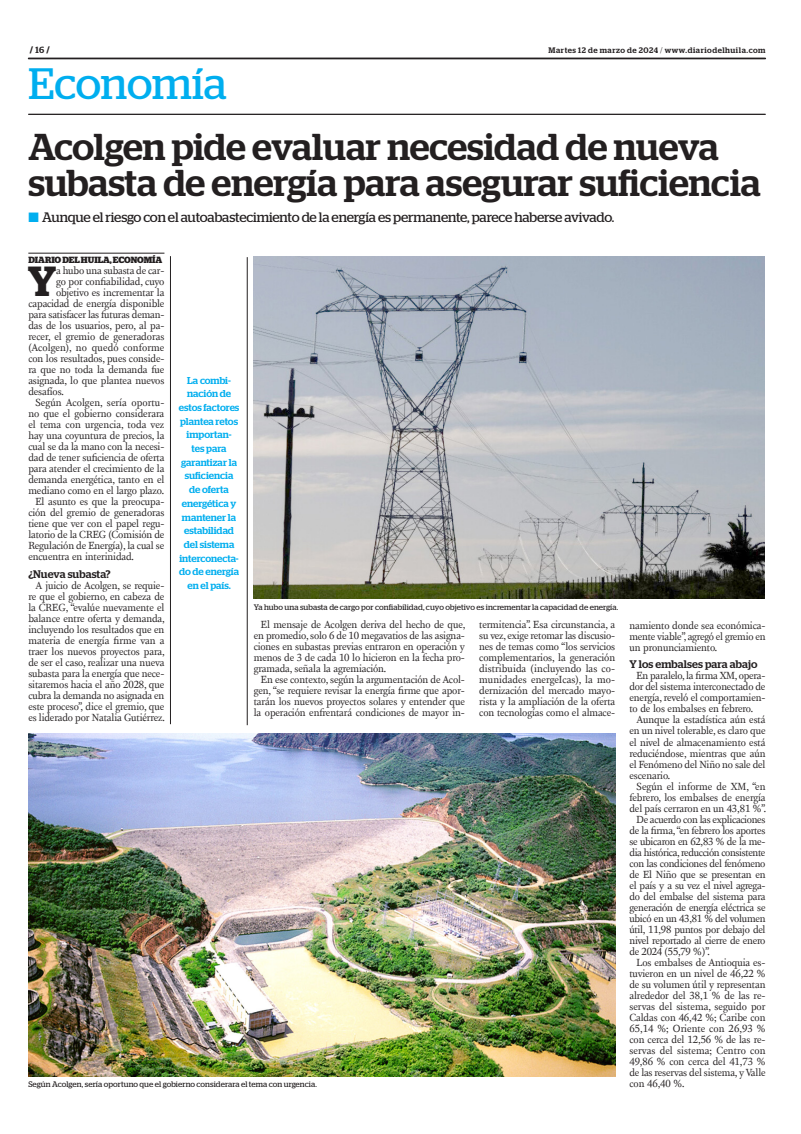
<style>
.page{position:relative;width:801px;height:1134px;background:#fff}
.page>*{position:absolute;margin:0;border:0;box-sizing:border-box;transform-origin:0 0}
.t1{font:43.9px "Stag";letter-spacing:-.005em;color:#00aeef}
.TEXTO_UNO{font:600 42px "Stag";color:#231f20}
.TITULO{font:500 37.4px/35.6px "Stag";color:#231f20}
.SUMARIO{font:13.7px "Stag";letter-spacing:-.01em;color:#231f20}
.INTERTITULO{font:500 11px "Stag";letter-spacing:.01em;color:#231f20}
.TEXTO{font:10.6px/11px "New Fournier BP";letter-spacing:-.01em;color:#231f20;text-align:justify}
.TEXTO_UNO-2{font:10.6px "New Fournier BP";letter-spacing:-.01em;color:#231f20}
.DESTACADO_AZUL{font:500 10px/13.7px "Stag";color:#00aeef;text-align:center}
.CREDITO_1{font:700 9px "Stag";color:#231f20}
.PIE_DE_FOTO{font:8px "Stag";letter-spacing:.01em;color:#231f20}
.t2{font:500 8px "Stag";letter-spacing:.065em;color:#231f20}
.s1{font-weight:500}
.s2{font-weight:300}
.s3{color:#00aeef}
</style>
<div class="page">
<svg style="left:28px;top:58px;width:737px;height:1px"></svg>
<hr style="left:28px;top:114px;width:737px;height:1px;background:#231f20">
<img style="left:254px;top:256px;width:510px;height:342px">
<img style="left:28px;top:733px;width:587px;height:343px">
<hr style="left:28px;top:253px;width:136px;height:1px;background:#231f20">
<hr style="left:170px;top:256px;width:1px;height:468px;background:#231f20">
<hr style="left:247px;top:257px;width:1px;height:468px;background:#231f20">
<p class="CREDITO_1" style="left:30px;top:45px;width:21px">/ <span class="s1">16</span> /</p>
<p class="t2" style="left:548px;top:45px;width:218px">Martes 12 de marzo de 2024 <span class="s2">/</span> www.diariodelhuila.com</p>
<p class="t1" style="left:28px;top:58px;width:200px">Economía</p>
<p class="TITULO" style="left:28px;top:129px;width:734px">Acolgen pide evaluar necesidad de nueva subasta de energía para asegurar suficiencia</p>
<p class="SUMARIO" style="left:28px;top:209px;width:587px"><span class="s3">■</span> Aunque el riesgo con el autoabastecimiento de la energía es permanente, parece haberse avivado.</p>
<p class="CREDITO_1" style="left:28px;top:255px;width:135px">DIARIO DEL HUILA, ECONOMÍA</p>
<p class="TEXTO_UNO" style="left:28px;top:257px;width:30px">Y</p>
<p class="TEXTO_UNO-2" style="left:56px;top:264px;width:110px">a hubo una subasta de car-</p>
<p class="TEXTO_UNO-2" style="left:56px;top:275px;width:110px">go por confiabilidad, cuyo</p>
<p class="TEXTO_UNO-2" style="left:56px;top:286px;width:110px">objetivo es incrementar la</p>
<p class="TEXTO_UNO-2" style="left:28px;top:297px;width:138px">capacidad de energía disponible</p>
<p class="TEXTO_UNO-2" style="left:28px;top:308px;width:138px">para satisfacer las futuras deman-</p>
<p class="TEXTO_UNO-2" style="left:28px;top:319px;width:138px">das de los usuarios, pero, al pa-</p>
<p class="TEXTO_UNO-2" style="left:28px;top:330px;width:138px">recer, el gremio de generadoras</p>
<p class="TEXTO_UNO-2" style="left:28px;top:341px;width:137px">(Acolgen), no quedó conforme</p>
<p class="TEXTO_UNO-2" style="left:28px;top:352px;width:138px">con los resultados, pues conside-</p>
<p class="TEXTO_UNO-2" style="left:28px;top:363px;width:138px">ra que no toda la demanda fue</p>
<p class="TEXTO_UNO-2" style="left:28px;top:374px;width:138px">asignada, lo que plantea nuevos</p>
<p class="TEXTO_UNO-2" style="left:28px;top:385px;width:37px">desafíos.</p>
<p class="TEXTO" style="left:28px;top:397px;width:138px;text-indent:7px">Según Acolgen, sería oportu&shy;no que el gobierno considerara el tema con urgencia, toda vez hay una coyuntura de precios, la cual se da la mano con la necesi&shy;dad de tener suficiencia de oferta para atender el crecimiento de la demanda energética, tanto en el mediano como en el largo plazo.</p>
<p class="TEXTO" style="left:28px;top:496px;width:138px;text-indent:7px">El asunto es que la preocupa&shy;ción del gremio de generadoras tiene que ver con el papel regu&shy;latorio de la CREG (Comisión de Regulación de Energía), la cual se encuentra en interinidad.</p>
<p class="INTERTITULO" style="left:28px;top:568px;width:84px">¿Nueva subasta?</p>
<p class="TEXTO" style="left:28px;top:580px;width:138px;text-indent:7px">A juicio de Acolgen, se requie&shy;re que el gobierno, en cabeza de la CREG, “evalúe nuevamente el balance entre oferta y demanda, incluyendo los resultados que en materia de energía firme van a traer los nuevos proyectos para, de ser el caso, realizar una nueva subasta para la energía que nece&shy;sitaremos hacia el año 2028, que cubra la demanda no asignada en este proceso”, dice el gremio, que es liderado por Natalia Gutiérrez.</p>
<p class="DESTACADO_AZUL" style="left:179px;top:373px;width:62px">La combi&shy;nación de estos factores plantea retos importan-<br>tes para garantizar la suficiencia de oferta energética y mantener la estabilidad del sistema interconecta&shy;do de energía en el país.</p>
<p class="PIE_DE_FOTO" style="left:254px;top:603px;width:366px">Ya hubo una subasta de cargo por confiabilidad, cuyo objetivo es incrementar la capacidad de energía.</p>
<p class="TEXTO" style="left:254px;top:619px;width:213px;text-indent:7px">El mensaje de Acolgen deriva del hecho de que, en promedio, solo 6 de 10 megavatios de las asigna&shy;ciones en subastas previas entraron en operación y menos de 3 de cada 10 lo hicieron en la fecha pro&shy;gramada, señala la agremiación.</p>
<p class="TEXTO" style="left:254px;top:674px;width:213px;text-indent:7px">En ese contexto, según la argumentación de Acol&shy;gen, “se requiere revisar la energía firme que apor&shy;tarán los nuevos proyectos solares y entender que la operación enfrentará condiciones de mayor in-</p>
<p class="TEXTO" style="left:479px;top:619px;width:138px">termitencia”. Esa circunstancia, a su vez, exige retomar las discusio&shy;nes de temas como “los servicios complementarios, la generación distribuida (incluyendo las co&shy;munidades energeIcas), la mo&shy;dernización del mercado mayo&shy;rista y la ampliación de la oferta con tecnologías como el almace-</p>
<p class="TEXTO" style="left:629px;top:620px;width:138px">namiento donde sea económica&shy;mente viable”, agregó el gremio en un pronunciamiento.</p>
<p class="INTERTITULO" style="left:629px;top:658px;width:129px">Y los embalses para abajo</p>
<p class="TEXTO" style="left:629px;top:670px;width:138px;text-indent:7px">En paralelo, la firma XM, opera&shy;dor del sistema interconectado de energía, reveló el comportamien&shy;to de los embalses en febrero.</p>
<p class="TEXTO" style="left:629px;top:714px;width:138px;text-indent:7px">Aunque la estadística aún está en un nivel tolerable, es claro que el nivel de almacenamiento está reduciéndose, mientras que aún el Fenómeno del Niño no sale del escenario.</p>
<p class="TEXTO" style="left:629px;top:780px;width:138px;text-indent:7px">Según el informe de XM, “en febrero, los embalses de energía del país cerraron en un 43,81 %”.</p>
<p class="TEXTO" style="left:629px;top:813px;width:138px;text-indent:7px">De acuerdo con las explicaciones de la firma, “en febrero los aportes se ubicaron en 62,83 % de la me&shy;dia histórica, reducción consistente con las condiciones del fenómeno de El Niño que se presentan en el país y a su vez el nivel agrega&shy;do del embalse del sistema para generación de energía eléctrica se ubicó en un 43,81 % del volumen útil, 11,98 puntos por debajo del nivel reportado al cierre de enero de 2024 (55,79 %)”.</p>
<p class="TEXTO" style="left:629px;top:956px;width:138px;text-indent:7px">Los embalses de Antioquia es&shy;tuvieron en un nivel de 46,22 % de su volumen útil y representan alrededor del 38,1 % de las re&shy;servas del sistema, seguido por Caldas con 46,42 %; Caribe con 65,14 %; Oriente con 26,93 % con cerca del 12,56 % de las re&shy;servas del sistema; Centro con 49,86 % con cerca del 41,73 % de las reservas del sistema, y Valle con 46,40 %.</p>
<p class="PIE_DE_FOTO" style="left:28px;top:1080px;width:290px">Según Acolgen, sería oportuno que el gobierno considerara el tema con urgencia.</p>
</div>
